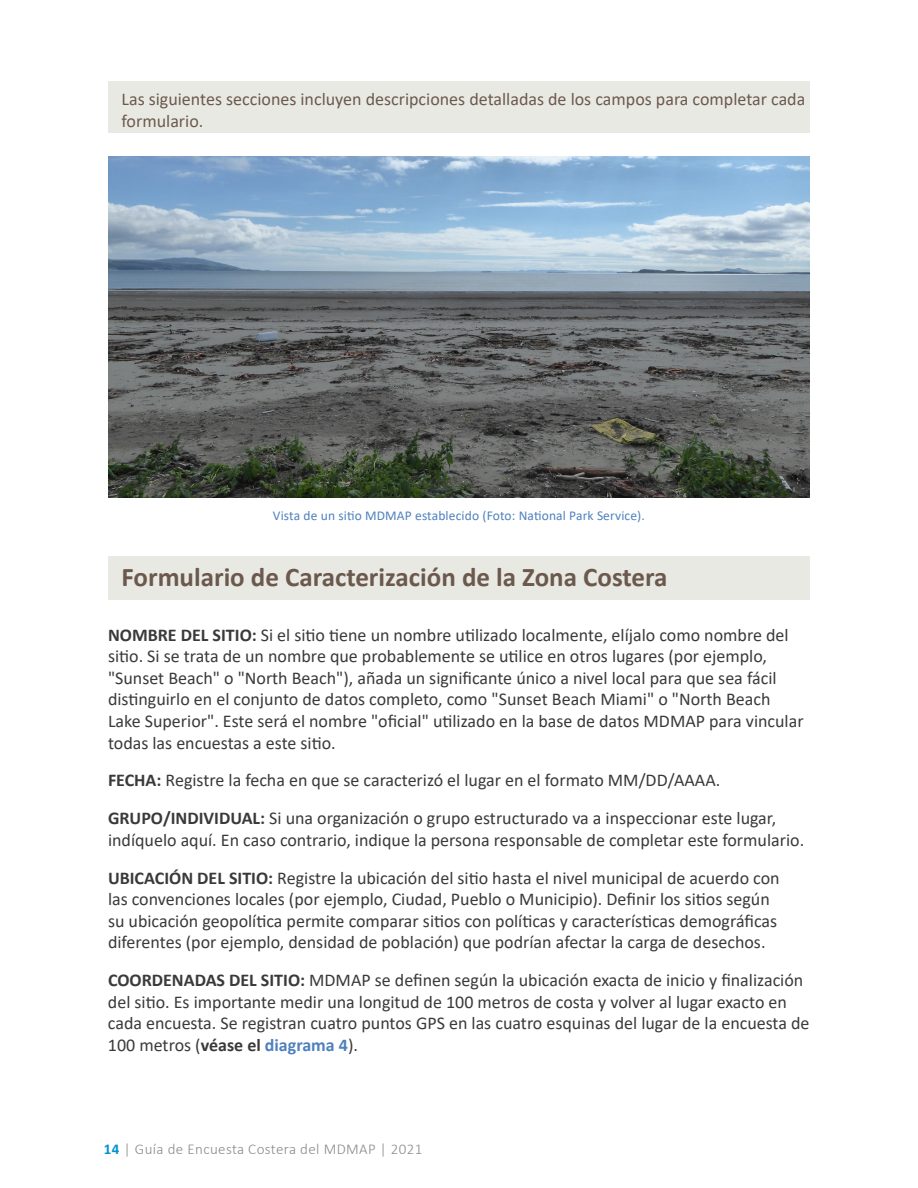
<style>
.page{position:relative;width:918px;height:1188px;background:#fff}
.page>*{position:absolute;margin:0;border:0;box-sizing:border-box;transform-origin:0 0}
.Form_subtitle{font:700 27px "Calibri";color:#6c594e}
.Paragraph_Style_1{font:18px "Calibri";color:#3a3a3a}
.t1{font:18px/21.6px "Calibri";color:#6c594e}
.t2{font:300 15px "Calibri";letter-spacing:.025em;color:#8a8a8a}
.image_caption{font:13.5px "Calibri";letter-spacing:.01em;color:#4f81bd}
.s1{font-weight:700}
.s2{font-weight:700;color:#4f81bd}
.s3{font-weight:700;color:#0093d0}
</style>
<div class="page">
<div style="left:108px;top:81px;width:702px;height:52px;background:#e9e9e3"></div>
<img style="left:108px;top:157px;width:702px;height:340px">
<div style="left:108px;top:556px;width:702px;height:44px;background:#e9e9e3"></div>
<p class="t1" style="left:122px;top:88px;width:685px">Las siguientes secciones incluyen descripciones detalladas de los campos para completar cada formulario.</p>
<p class="image_caption" style="left:273px;top:507px;width:373px">Vista de un sitio MDMAP establecido (Foto: National Park Service).</p>
<p class="Form_subtitle" style="left:122px;top:558px;width:547px">Formulario de Caracterización de la Zona Costera</p>
<p class="Paragraph_Style_1" style="left:108px;top:622px;width:682px"><span class="s1">NOMBRE DEL SITIO:</span> Si el sitio tiene un nombre utilizado localmente, elíjalo como nombre del</p>
<p class="Paragraph_Style_1" style="left:108px;top:644px;width:661px">sitio. Si se trata de un nombre que probablemente se utilice en otros lugares (por ejemplo,</p>
<p class="Paragraph_Style_1" style="left:108px;top:665px;width:670px">"Sunset Beach" o "North Beach"), añada un significante único a nivel local para que sea fácil</p>
<p class="Paragraph_Style_1" style="left:108px;top:687px;width:664px">distinguirlo en el conjunto de datos completo, como "Sunset Beach Miami" o "North Beach</p>
<p class="Paragraph_Style_1" style="left:108px;top:708px;width:697px">Lake Superior". Este será el nombre "oficial" utilizado en la base de datos MDMAP para vincular</p>
<p class="Paragraph_Style_1" style="left:108px;top:730px;width:229px">todas las encuestas a este sitio.</p>
<p class="Paragraph_Style_1" style="left:108px;top:768px;width:614px"><span class="s1">FECHA:</span> Registre la fecha en que se caracterizó el lugar en el formato MM/DD/AAAA.</p>
<p class="Paragraph_Style_1" style="left:108px;top:806px;width:670px"><span class="s1">GRUPO/INDIVIDUAL:</span> Si una organización o grupo estructurado va a inspeccionar este lugar,</p>
<p class="Paragraph_Style_1" style="left:108px;top:827px;width:698px">indíquelo aquí. En caso contrario, indique la persona responsable de completar este formulario.</p>
<p class="Paragraph_Style_1" style="left:108px;top:865px;width:673px"><span class="s1">UBICACIÓN DEL SITIO:</span> Registre la ubicación del sitio hasta el nivel municipal de acuerdo con</p>
<p class="Paragraph_Style_1" style="left:108px;top:887px;width:663px">las convenciones locales (por ejemplo, Ciudad, Pueblo o Municipio). Definir los sitios según</p>
<p class="Paragraph_Style_1" style="left:108px;top:908px;width:671px">su ubicación geopolítica permite comparar sitios con políticas y características demográficas</p>
<p class="Paragraph_Style_1" style="left:108px;top:930px;width:659px">diferentes (por ejemplo, densidad de población) que podrían afectar la carga de desechos.</p>
<p class="Paragraph_Style_1" style="left:108px;top:968px;width:697px"><span class="s1">COORDENADAS DEL SITIO:</span> MDMAP se definen según la ubicación exacta de inicio y finalización</p>
<p class="Paragraph_Style_1" style="left:108px;top:989px;width:681px">del sitio. Es importante medir una longitud de 100 metros de costa y volver al lugar exacto en</p>
<p class="Paragraph_Style_1" style="left:108px;top:1011px;width:703px">cada encuesta. Se registran cuatro puntos GPS en las cuatro esquinas del lugar de la encuesta de</p>
<p class="Paragraph_Style_1" style="left:108px;top:1032px;width:252px">100 metros (<span class="s1">véase el</span> <span class="s2">diagrama 4</span>).</p>
<p class="t2" style="left:104px;top:1140px;width:320px"><span class="s3">14</span> | Guía de Encuesta Costera del MDMAP | 2021</p>
</div>
